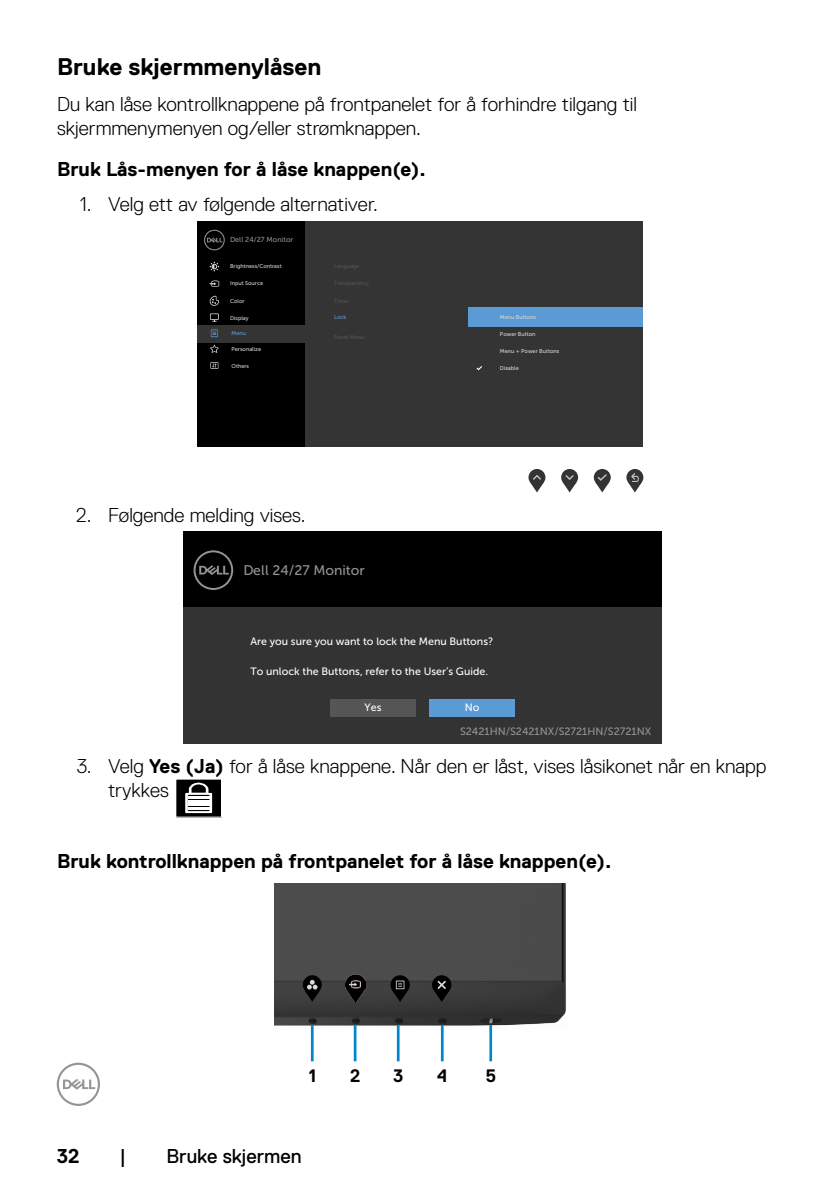
<style>
.page{position:relative;width:840px;height:1191px;background:#fff}
.page>*{position:absolute;margin:0;border:0;box-sizing:border-box;transform-origin:0 0}
.t1{font:700 24px "Dell Replica";color:#000}
.t2{font:300 20px/24px "Dell Replica";color:#000}
.t3{font:700 20px "Dell Replica";color:#000}
.t4{font:20px "Dell Replica";color:#000}
.t5{font:700 18px "Dell Replica";color:#060001}
.t6{font:13.8px "Museo Sans For Dell 500";color:#939393}
.t7{font:10.6px "Museo Sans For Dell 500";color:#fff}
.t8{font:10.6px "Museo Sans For Dell 500";color:#939393}
.t9{font:7.2px "Museo Sans For Dell 500";color:#939393}
.t10{font:5.6px "Museo Sans For Dell 500";color:#d9d9d9}
.t11{font:5.6px "Museo Sans For Dell 500";color:#5b9bd5}
.s1{font-weight:700}
</style>
<div class="page">
<svg style="left:57px;top:1062px;width:43px;height:44px"></svg>
<div style="left:197px;top:221px;width:446px;height:225px;background:#343435"></div>
<div style="left:197px;top:221px;width:107px;height:225px;background:#000"></div>
<div style="left:197px;top:325px;width:109px;height:17px;background:#343435"></div>
<svg style="left:204px;top:230px;width:21px;height:20px"></svg>
<svg style="left:209px;top:280px;width:10px;height:7px"></svg>
<svg style="left:209px;top:295px;width:10px;height:11px"></svg>
<svg style="left:210px;top:344px;width:9px;height:9px"></svg>
<svg style="left:210px;top:313px;width:9px;height:7px"></svg>
<div style="left:210px;top:314px;width:8px;height:5px;background:#000"></div>
<svg style="left:211px;top:329px;width:7px;height:8px"></svg>
<svg style="left:211px;top:330px;width:6px;height:6px"></svg>
<svg style="left:210px;top:362px;width:8px;height:7px"></svg>
<svg style="left:211px;top:363px;width:7px;height:5px"></svg>
<svg style="left:209px;top:262px;width:10px;height:9px"></svg>
<div style="left:528px;top:469px;width:17px;height:17px;background:#343435;border-radius:50%"></div>
<svg style="left:530px;top:475px;width:13px;height:17px"></svg>
<div style="left:561px;top:469px;width:16px;height:17px;background:#343435;border-radius:50%"></div>
<svg style="left:562px;top:475px;width:14px;height:17px"></svg>
<div style="left:593px;top:469px;width:17px;height:17px;background:#343435;border-radius:50%"></div>
<svg style="left:595px;top:474px;width:13px;height:18px"></svg>
<svg style="left:626px;top:469px;width:17px;height:17px"></svg>
<svg style="left:628px;top:473px;width:13px;height:19px"></svg>
<div style="left:468px;top:307px;width:175px;height:19px;background:#5b9bd5"></div>
<svg style="left:476px;top:366px;width:6px;height:4px"></svg>
<div style="left:183px;top:607px;width:478px;height:136px;background:#333"></div>
<div style="left:183px;top:532px;width:478px;height:75px;background:#000"></div>
<svg style="left:193px;top:550px;width:40px;height:40px"></svg>
<div style="left:429px;top:699px;width:85px;height:17px;background:#5b9bd5"></div>
<div style="left:330px;top:699px;width:85px;height:17px;background:#555"></div>
<div style="left:176px;top:779px;width:45px;height:38px;background:#000"></div>
<div style="left:175px;top:778px;width:47px;height:39px;border:1px solid #fff"></div>
<svg style="left:185px;top:782px;width:27px;height:31px"></svg>
<hr style="left:188px;top:800px;width:21px;height:2px;background:#fff">
<hr style="left:188px;top:803px;width:21px;height:3px;background:#fff">
<hr style="left:188px;top:807px;width:21px;height:2px;background:#fff">
<hr style="left:188px;top:796px;width:21px;height:3px;background:#fff">
<img style="left:274px;top:883px;width:292px;height:146px">
<div style="left:432px;top:975px;width:19px;height:19px;background:#000;border-radius:50%"></div>
<svg style="left:434px;top:980px;width:15px;height:22px"></svg>
<div style="left:390px;top:975px;width:19px;height:19px;background:#000;border-radius:50%"></div>
<svg style="left:392px;top:980px;width:15px;height:22px"></svg>
<svg style="left:302px;top:975px;width:19px;height:19px"></svg>
<svg style="left:304px;top:980px;width:16px;height:21px"></svg>
<img style="left:345px;top:974px;width:20px;height:28px">
<hr style="left:311px;top:1025px;width:2px;height:36px;background:#0086cb">
<hr style="left:353px;top:1025px;width:3px;height:36px;background:#0086cb">
<hr style="left:396px;top:1025px;width:3px;height:36px;background:#0086cb">
<hr style="left:440px;top:1025px;width:3px;height:36px;background:#0086cb">
<hr style="left:489px;top:1025px;width:3px;height:36px;background:#0086cb">
<p class="t1" style="left:57px;top:54px;width:266px">Bruke skjermmenylåsen</p>
<p class="t2" style="left:57px;top:92px;width:581px">Du kan låse kontrollknappene på frontpanelet for å forhindre tilgang til skjermmenymenyen og/eller strømknappen.</p>
<p class="t3" style="left:57px;top:158px;width:370px">Bruk Lås-menyen for å låse knappen(e).</p>
<p class="t2" style="left:80px;top:192px;width:299px">1. Velg ett av følgende alternativer.</p>
<p class="t9" style="left:230px;top:236px;width:65px">Dell 24/27 Monitor</p>
<p class="t10" style="left:230px;top:280px;width:35px">Input Source</p>
<p class="t10" style="left:230px;top:297px;width:16px">Color</p>
<p class="t10" style="left:230px;top:263px;width:53px">Brightness/Contrast</p>
<p class="t10" style="left:230px;top:315px;width:20px">Display</p>
<p class="t11" style="left:231px;top:330px;width:16px">Menu</p>
<p class="t10" style="left:231px;top:363px;width:19px">Others</p>
<p class="t10" style="left:231px;top:345px;width:31px">Personalize</p>
<p class="t11" style="left:334px;top:314px;width:14px">Lock</p>
<p class="t10" style="left:499px;top:314px;width:38px">Menu Buttons</p>
<p class="t10" style="left:499px;top:331px;width:37px">Power Button</p>
<p class="t10" style="left:499px;top:348px;width:61px">Menu + Power Buttons</p>
<p class="t10" style="left:499px;top:365px;width:20px">Disable</p>
<p class="t2" style="left:76px;top:503px;width:231px">2. Følgende melding vises.</p>
<p class="t6" style="left:243px;top:562px;width:123px">Dell 24/27 Monitor</p>
<p class="t7" style="left:250px;top:635px;width:244px">Are you sure you want to lock the Menu Buttons?</p>
<p class="t7" style="left:250px;top:665px;width:239px">To unlock the Buttons, refer to the User’s Guide.</p>
<p class="t7" style="left:364px;top:701px;width:18px">Yes</p>
<p class="t7" style="left:464px;top:701px;width:16px">No</p>
<p class="t8" style="left:460px;top:726px;width:193px">S2421HN/S2421NX/S2721HN/S2721NX</p>
<p class="t2" style="left:108px;top:754px;width:659px;text-indent:-31px">3. Velg <span class="s1">Yes (Ja)</span> for å låse knappene. Når den er låst, vises låsikonet når en knapp trykkes</p>
<p class="t3" style="left:57px;top:849px;width:555px">Bruk kontrollknappen på frontpanelet for å låse knappen(e).</p>
<p class="t5" style="left:309px;top:1066px;width:9px">1</p>
<p class="t5" style="left:350px;top:1066px;width:12px">2</p>
<p class="t5" style="left:393px;top:1066px;width:12px">3</p>
<p class="t5" style="left:437px;top:1066px;width:12px">4</p>
<p class="t5" style="left:485px;top:1066px;width:12px">5</p>
<p class="t3" style="left:57px;top:1144px;width:24px">32</p>
<p class="t4" style="left:119px;top:1144px;width:8px">|</p>
<p class="t4" style="left:166px;top:1144px;width:136px">Bruke skjermen</p>
</div>
